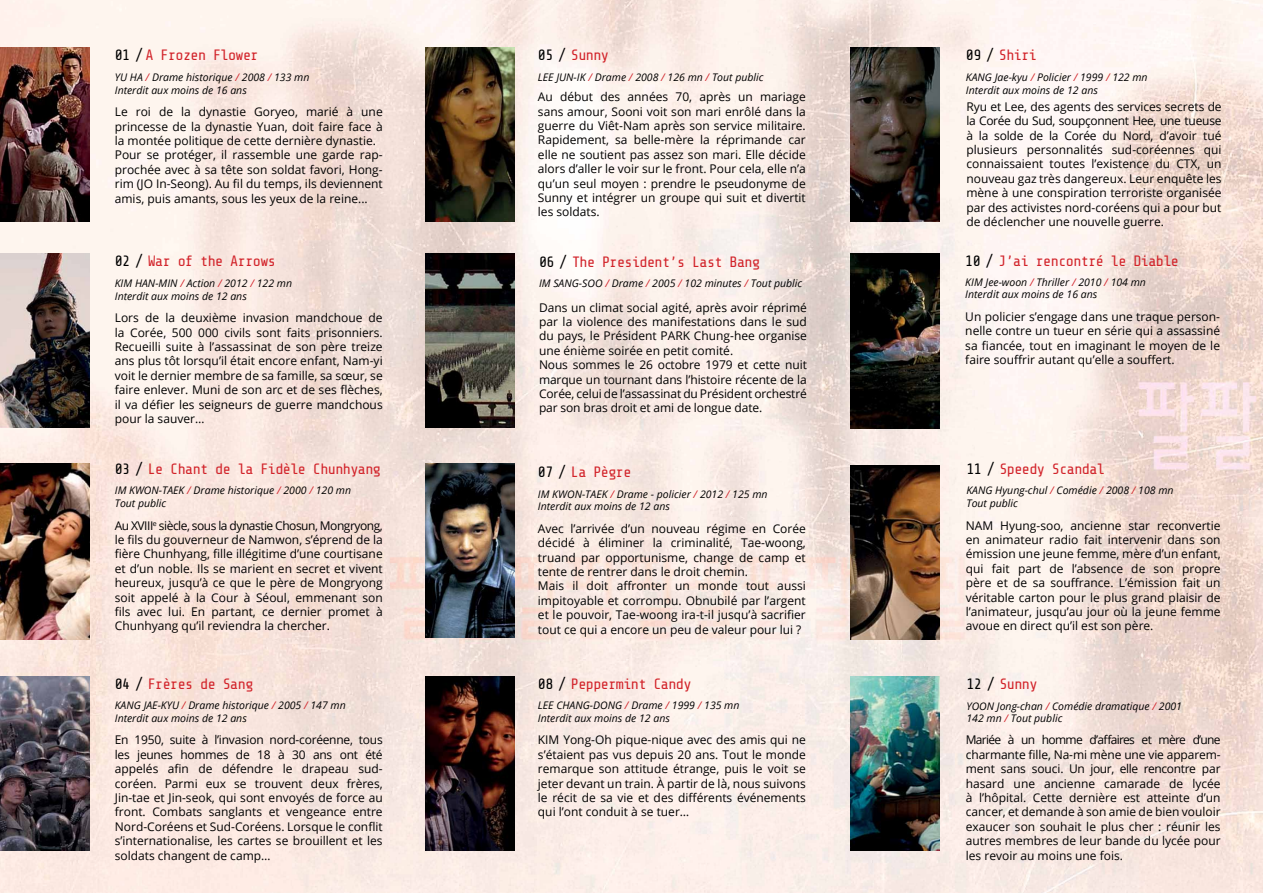
<style>
.page{position:relative;width:1263px;height:893px;background:#fff}
.page>*{position:absolute;margin:0;border:0;box-sizing:border-box;transform-origin:0 0}
.t1{font:15px "Share Tech Mono";letter-spacing:-.04em;color:#d2232a}
.t2{font:12px/14.4px "Open Sans";color:#000;text-align:justify}
.t3{font:italic 10.5px/12.6px "Open Sans";color:#000}
.s1{color:#000}
.s2{color:#d2232a}
</style>
<div class="page">
<img style="left:0;top:0;width:1263px;height:893px">
<img style="left:0;top:47px;width:90px;height:174px">
<img style="left:0;top:676px;width:90px;height:174px">
<img style="left:0;top:464px;width:90px;height:176px">
<img style="left:0;top:253px;width:90px;height:174px">
<img style="left:425px;top:47px;width:89px;height:174px">
<img style="left:850px;top:47px;width:90px;height:174px">
<img style="left:425px;top:253px;width:89px;height:174px">
<img style="left:850px;top:254px;width:90px;height:174px">
<img style="left:425px;top:463px;width:89px;height:175px">
<img style="left:850px;top:465px;width:90px;height:174px">
<img style="left:425px;top:676px;width:89px;height:174px">
<img style="left:850px;top:676px;width:90px;height:174px">
<p class="t1" style="left:115px;top:47px;width:145px"><span class="s1">01 /</span> A Frozen Flower</p>
<p class="t1" style="left:966px;top:48px;width:73px"><span class="s1">09 /</span> Shiri</p>
<p class="t3" style="left:115px;top:71px;width:196px">YU Ha <span class="s2">/</span> Drame historique <span class="s2">/</span> 2008 <span class="s2">/</span> 133 mn<br>Interdit aux moins de 16 ans</p>
<p class="t3" style="left:538px;top:71px;width:227px">LEE Jun-ik <span class="s2">/</span> Drame <span class="s2">/</span> 2008 <span class="s2">/</span> 126 mn <span class="s2">/</span> Tout public</p>
<p class="t3" style="left:966px;top:71px;width:183px">KANG Jae-kyu <span class="s2">/</span> Policier <span class="s2">/</span> 1999 <span class="s2">/</span> 122 mn<br>Interdit aux moins de 12 ans</p>
<p class="t1" style="left:538px;top:48px;width:73px"><span class="s1">05 /</span> Sunny</p>
<p class="t2" style="left:538px;top:89px;width:269px">Au début des années 70, après un mariage sans amour, Sooni voit son mari enrôlé dans la guerre du Viêt-Nam après son service militaire.<br>Rapidement, sa belle-mère la réprimande car elle ne soutient pas assez son mari. Elle décide alors d’aller le voir sur le front. Pour cela, elle n’a qu’un seul moyen : prendre le pseudonyme de Sunny et intégrer un groupe qui suit et divertit les soldats.</p>
<p class="t2" style="left:966px;top:99px;width:257px">Ryu et Lee, des agents des services secrets de la Corée du Sud, soupçonnent Hee, une tueuse à la solde de la Corée du Nord, d’avoir tué plusieurs personnalités sud-coréennes qui connaissaient toutes l’existence du CTX, un nouveau gaz très dangereux. Leur enquête les mène à une conspiration terroriste organisée par des activistes nord-coréens qui a pour but de déclencher une nouvelle guerre.</p>
<p class="t2" style="left:115px;top:104px;width:269px;text-align:left">Le roi de la dynastie Goryeo, marié à une princesse de la dynastie Yuan, doit faire face à la montée politique de cette dernière dynastie.<br>Pour se protéger, il rassemble une garde rap&shy;prochée avec à sa tête son soldat favori, Hong&shy;rim (JO In-Seong). Au fil du temps, ils deviennent amis, puis amants, sous les yeux de la reine...</p>
<p class="t1" style="left:115px;top:253px;width:163px"><span class="s1">02 /</span> War of the Arrows</p>
<p class="t1" style="left:539px;top:254px;width:223px"><span class="s1">06 /</span> The President’s Last Bang</p>
<p class="t1" style="left:965px;top:253px;width:215px"><span class="s1">10 /</span> J’ai rencontré le Diable</p>
<p class="t3" style="left:115px;top:277px;width:179px;text-indent:66px"><span class="s2">/</span> Action <span class="s2">/</span> 2012 <span class="s2">/</span> 122 mn<br>Interdit aux moins de 12 ans</p>
<p class="t3" style="left:115px;top:277px;width:52px">KIM Han-min</p>
<p class="t3" style="left:539px;top:277px;width:28px">IM Sang</p>
<p class="t3" style="left:579px;top:277px;width:225px">-soo <span class="s2">/</span> Drame <span class="s2">/</span> 2005 <span class="s2">/</span> 102 minutes <span class="s2">/</span> Tout public</p>
<p class="t3" style="left:965px;top:275px;width:182px">KIM Jee-woon <span class="s2">/</span> Thriller <span class="s2">/</span> 2010 <span class="s2">/</span> 104 mn<br>Interdit aux moins de 16 ans</p>
<p class="t2" style="left:115px;top:310px;width:269px;text-align:left">Lors de la deuxième invasion mandchoue de la Corée, 500 000 civils sont faits prisonniers.<br>Recueilli suite à l’assassinat de son père treize ans plus tôt lorsqu’il était encore enfant, Nam-yi voit le dernier membre de sa famille, sa sœur, se faire enlever. Muni de son arc et de ses flèches, il va défier les seigneurs de guerre mandchous pour la sauver…</p>
<p class="t2" style="left:539px;top:300px;width:269px;text-align:left">Dans un climat social agité, après avoir réprimé par la violence des manifestations dans le sud du pays, le Président PARK Chung-hee organise une énième soirée en petit comité.<br>Nous sommes le 26 octobre 1979 et cette nuit marque un tournant dans l’histoire récente de la Corée, celui de l’assassinat du Président orchestré par son bras droit et ami de longue date.</p>
<p class="t2" style="left:965px;top:309px;width:256px">Un policier s’engage dans une traque person&shy;nelle contre un tueur en série qui a assassiné sa fiancée, tout en imaginant le moyen de le faire souffrir autant qu’elle a souffert.</p>
<p class="t1" style="left:115px;top:461px;width:268px"><span class="s1">03 /</span> Le Chant de la Fidèle Chunhyang</p>
<p class="t1" style="left:538px;top:464px;width:95px"><span class="s1">07 /</span> La Pègre</p>
<p class="t1" style="left:966px;top:461px;width:140px"><span class="s1">11 /</span> Speedy S candal</p>
<p class="t3" style="left:115px;top:484px;width:238px">IM Kwon-Taek <span class="s2">/</span> Drame historique <span class="s2">/</span> 2000 <span class="s2">/</span> 120 mn<br>Tout public</p>
<p class="t3" style="left:538px;top:487px;width:231px">IM Kwon-taek <span class="s2">/</span> Drame - policier <span class="s2">/</span> 2012 <span class="s2">/</span> 125 mn<br>Interdit aux moins de 12 ans</p>
<p class="t3" style="left:966px;top:484px;width:209px">KANG Hyung-chul <span class="s2">/</span> Comédie <span class="s2">/</span> 2008 <span class="s2">/</span> 108 mn<br>Tout public</p>
<p class="t2" style="left:115px;top:518px;width:269px">Au XVIII<sup>e</sup> siècle, sous la dynastie Chosun, Mongryong, le fils du gouverneur de Namwon, s’éprend de la fière Chunhyang, fille illégitime d’une courtisane et d’un noble. Ils se marient en secret et vivent heureux, jusqu’à ce que le père de Mongryong soit appelé à la Cour à Séoul, emmenant son fils avec lui. En partant, ce dernier promet à Chunhyang qu’il reviendra la chercher.</p>
<p class="t2" style="left:538px;top:521px;width:269px;text-align:left">Avec l’arrivée d’un nouveau régime en Corée décidé à éliminer la criminalité, Tae-woong, truand par opportunisme, change de camp et tente de rentrer dans le droit chemin.<br>Mais il doit affronter un monde tout aussi impitoyable et corrompu. Obnubilé par l’argent et le pouvoir, Tae-woong ira-t-il jusqu’à sacrifier tout ce qui a encore un peu de valeur pour lui ?</p>
<p class="t2" style="left:966px;top:518px;width:256px">NAM Hyung-soo, ancienne star reconvertie en animateur radio fait intervenir dans son émission une jeune femme, mère d’un enfant, qui fait part de l’absence de son propre père et de sa souffrance. L’émission fait un véritable carton pour le plus grand plaisir de l’animateur, jusqu’au jour où la jeune femme avoue en direct qu’il est son père.</p>
<p class="t1" style="left:115px;top:676px;width:140px"><span class="s1">04 /</span> Frères de Sang</p>
<p class="t1" style="left:538px;top:677px;width:155px"><span class="s1">08 /</span> Peppermint Candy</p>
<p class="t1" style="left:966px;top:676px;width:73px"><span class="s1">12 /</span> Sunny</p>
<p class="t3" style="left:115px;top:699px;width:233px">KANG Jae-kyu <span class="s2">/</span> Drame historique <span class="s2">/</span> 2005 <span class="s2">/</span> 147 mn<br>Interdit aux moins de 12 ans</p>
<p class="t3" style="left:538px;top:699px;width:203px;text-indent:52px">-dong <span class="s2">/</span> Drame <span class="s2">/</span> 1999 <span class="s2">/</span> 135 mn<br>Interdit aux moins de 12 ans</p>
<p class="t3" style="left:538px;top:699px;width:33px">LEE Chang</p>
<p class="t3" style="left:966px;top:699px;width:217px">YOON Jong-chan <span class="s2">/</span> Comédie dramatique <span class="s2">/</span> 2001<br>142 mn <span class="s2">/</span> Tout public</p>
<p class="t2" style="left:115px;top:733px;width:269px">En 1950, suite à l’invasion nord-coréenne, tous les jeunes hommes de 18 à 30 ans ont été appelés afin de défendre le drapeau sud&shy;coréen. Parmi eux se trouvent deux frères, Jin-tae et Jin-seok, qui sont envoyés de force au front. Combats sanglants et vengeance entre Nord-Coréens et Sud-Coréens. Lorsque le conflit s’internationalise, les cartes se brouillent et les soldats changent de camp…</p>
<p class="t2" style="left:538px;top:733px;width:269px">KIM Yong-Oh pique-nique avec des amis qui ne s’étaient pas vus depuis 20 ans. Tout le monde remarque son attitude étrange, puis le voit se jeter devant un train. À partir de là, nous suivons le récit de sa vie et des différents événements qui l’ont conduit à se tuer…</p>
<p class="t2" style="left:966px;top:733px;width:256px">Mariée à un homme d’affaires et mère d’une charmante fille, Na-mi mène une vie apparem&shy;ment sans souci. Un jour, elle rencontre par hasard une ancienne camarade de lycée à l’hôpital. Cette dernière est atteinte d’un cancer, et demande à son amie de bien vouloir exaucer son souhait le plus cher : réunir les autres membres de leur bande du lycée pour les revoir au moins une fois.</p>
</div>
